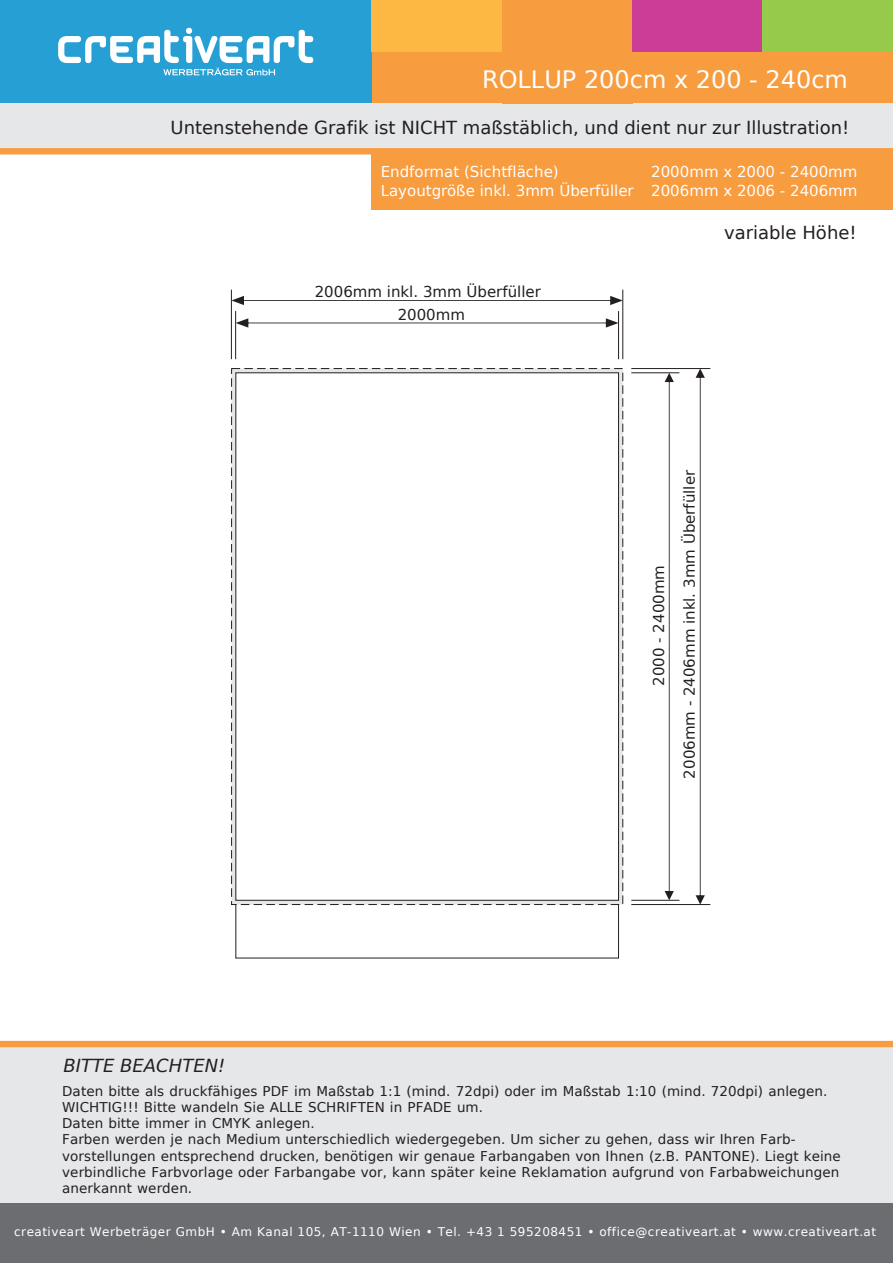
<style>
.page{position:relative;width:893px;height:1263px;background:#fff}
.page>*{position:absolute;margin:0;border:0;box-sizing:border-box;transform-origin:0 0}
.t1{font:24px "DejaVu Sans";color:#fff}
.t2{font:18px "DejaVu Sans";color:#231f20}
.t3{font:italic 18px "DejaVu Sans";color:#231f20}
.t4{font:15px/19.2px "DejaVu Sans";color:#fff}
.t5{font:15px "DejaVu Sans";color:#231f20}
.t6{font:13.5px/16.2px "DejaVu Sans";letter-spacing:.005em;color:#231f20}
.t7{font:12px "DejaVu Sans";letter-spacing:.04em;color:#fff}
</style>
<div class="page">
<div style="left:371px;top:52px;width:522px;height:51px;background:#f89c40"></div>
<div style="left:0;top:0;width:371px;height:103px;background:#259fd4"></div>
<div style="left:0;top:103px;width:893px;height:48px;background:#e6e7e9"></div>
<div style="left:371px;top:151px;width:522px;height:59px;background:#f89c40"></div>
<svg style="left:58px;top:28px;width:255px;height:47px"></svg>
<div style="left:0;top:148px;width:893px;height:6px;background:#f89c40"></div>
<div style="left:371px;top:0;width:131px;height:52px;background:#fcb843"></div>
<div style="left:502px;top:0;width:130px;height:103px;background:#f89c40"></div>
<div style="left:632px;top:0;width:131px;height:52px;background:#cc3d97"></div>
<div style="left:763px;top:0;width:130px;height:52px;background:#95ca4b"></div>
<div style="left:0;top:1044px;width:893px;height:159px;background:#e6e7e9"></div>
<div style="left:0;top:1203px;width:893px;height:60px;background:#6c6d70"></div>
<div style="left:0;top:1041px;width:893px;height:6px;background:#f89c40"></div>
<div style="left:231px;top:368px;width:392px;height:537px;background:#e6e7e9;border:1px dashed #231f20"></div>
<div style="left:235px;top:372px;width:384px;height:529px;background:#fff;border:1px solid #231f20"></div>
<hr style="left:235px;top:311px;width:1px;height:48px;background:#231f20">
<hr style="left:618px;top:311px;width:1px;height:48px;background:#231f20">
<svg style="left:236px;top:318px;width:382px;height:10px"></svg>
<svg style="left:665px;top:373px;width:9px;height:527px"></svg>
<hr style="left:631px;top:372px;width:48px;height:1px;background:#231f20">
<hr style="left:631px;top:900px;width:48px;height:1px;background:#231f20">
<svg style="left:232px;top:296px;width:390px;height:9px"></svg>
<hr style="left:231px;top:290px;width:1px;height:69px;background:#231f20">
<hr style="left:622px;top:290px;width:1px;height:69px;background:#231f20">
<hr style="left:631px;top:368px;width:79px;height:1px;background:#231f20">
<svg style="left:696px;top:369px;width:9px;height:535px"></svg>
<hr style="left:631px;top:904px;width:79px;height:1px;background:#231f20">
<h1 class="t1" style="left:482px;top:60px;width:367px">ROLLUP 200cm x 200 - 240cm</h1>
<h2 class="t2" style="left:171px;top:113px;width:680px">Untenstehende Grafik ist NICHT maßstäblich, und dient nur zur Illustration!</h2>
<p class="t4" style="left:381px;top:162px;width:478px">Endformat (Sichtfläche)<br>Layoutgröße inkl. 3mm Überfüller 2006mm x 2006 - 2406mm</p>
<p class="t4" style="left:651px;top:162px;width:208px">2000mm x 2000 - 2400mm</p>
<p class="t5" style="left:315px;top:279px;width:228px">2006mm inkl. 3mm Überfüller</p>
<p class="t5" style="left:398px;top:302px;width:69px">2000mm</p>
<h2 class="t2" style="left:724px;top:218px;width:134px">variable Höhe!</h2>
<p class="t5" style="left:647px;top:686px;width:122px;rotate:-90deg">2000 - 2400mm</p>
<p class="t5" style="left:677px;top:778px;width:310px;rotate:-90deg">2006mm - 2406mm inkl. 3mm Überfüller</p>
<h2 class="t3" style="left:63px;top:1053px;width:163px">BITTE BEACHTEN!</h2>
<p class="t6" style="left:62px;top:1082px;width:780px">Daten bitte als druckfähiges PDF im Maßstab 1:1 (mind. 72dpi) oder im Maßstab 1:10 (mind. 720dpi) anlegen.<br>WICHTIG!!! Bitte wandeln Sie ALLE SCHRIFTEN in PFADE um.<br>Daten bitte immer in CMYK anlegen.<br>Farben werden je nach Medium unterschiedlich wiedergegeben. Um sicher zu gehen, dass wir Ihren Farb&shy;vorstellungen entsprechend drucken, benötigen wir genaue Farbangaben von Ihnen (z.B. PANTONE). Liegt keine verbindliche Farbvorlage oder Farbangabe vor, kann später keine Reklamation aufgrund von Farbabweichungen anerkannt werden.</p>
<p class="t7" style="left:14px;top:1222px;width:863px">creativeart Werbeträger GmbH • Am Kanal 105, AT-1110 Wien • Tel. +43 1 595208451 • office@creativeart.at • www.creativeart.at</p>
</div>
